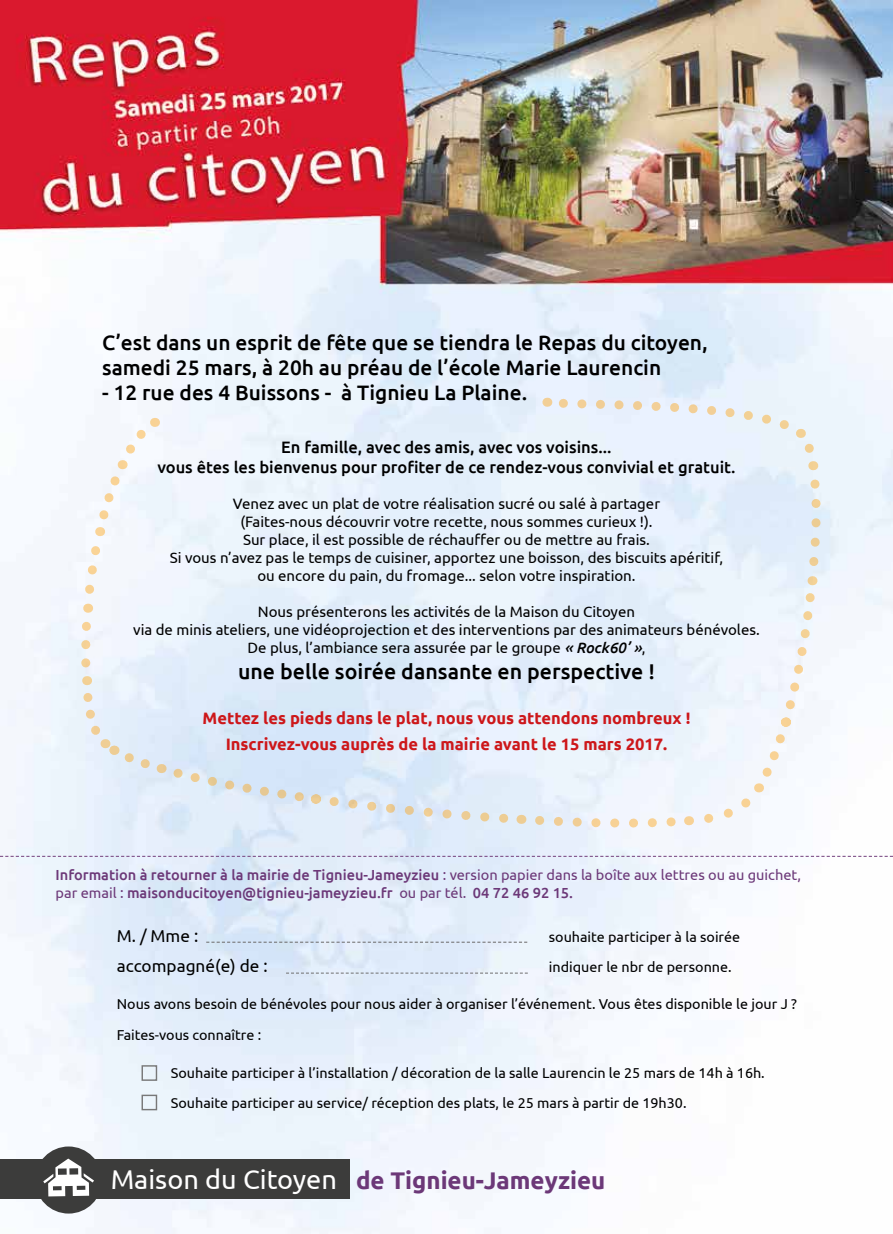
<style>
.page{position:relative;width:893px;height:1234px;background:#fff}
.page>*{position:absolute;margin:0;border:0;box-sizing:border-box;transform-origin:0 0}
.t1{font:700 24.15px "Ubuntu";color:#6c3878}
.t2{font:500 21.3px "Ubuntu";color:#000}
.t3{font:500 20.85px/25px "Ubuntu";color:#000}
.t4{font:17.25px "Ubuntu";color:#000}
.t5{font:500 16.5px/19.8px "Ubuntu";color:#000;text-align:center}
.t6{font:700 16.5px/25.5px "Ubuntu";color:#cd171a;text-align:center}
.t7{font:15px/18px "Ubuntu";color:#000;text-align:center}
.t8{font:500 14.55px/17.4px "Ubuntu";color:#6c3878}
.t9{font:14.4px/30.2px "Ubuntu";color:#000}
.s1{font-weight:500;font-style:italic}
.s2{font-weight:400}
.s3{font-weight:400;font-size:27.15px;color:#fff}
</style>
<div class="page">
<img style="left:0;top:0;width:893px;height:1233px">
<div style="left:0;top:1159px;width:350px;height:39px;background:#3c3c3b"></div>
<div style="left:35px;top:1146px;width:67px;height:67px;background:#3c3c3b;border-radius:50%"></div>
<svg style="left:43px;top:1158px;width:51px;height:38px"></svg>
<svg style="left:80px;top:418px;width:237px;height:389px"></svg>
<svg style="left:324px;top:791px;width:198px;height:37px;background:#dfe7f0"></svg>
<svg style="left:530px;top:396px;width:292px;height:433px"></svg>
<svg style="left:0;top:855px;width:893px;height:1px"></svg>
<svg style="left:206px;top:941px;width:321px;height:1px"></svg>
<svg style="left:286px;top:972px;width:242px;height:1px"></svg>
<div style="left:142px;top:1064px;width:15px;height:16px;border:1px solid #787878"></div>
<div style="left:142px;top:1094px;width:15px;height:16px;border:1px solid #787878"></div>
<h3 class="t3" style="left:102px;top:329px;width:607px">C’est dans un esprit de fête que se tiendra le Repas du citoyen, samedi 25 mars, à 20h au préau de l’école Marie Laurencin</h3>
<h3 class="t3" style="left:102px;top:379px;width:427px">- 12 rue des 4 Buissons - à Tignieu La Plaine.</h3>
<p class="t5" style="left:157px;top:437px;width:580px">En famille, avec des amis, avec vos voisins...<br>vous êtes les bienvenus pour profiter de ce rendez-vous convivial et gratuit.</p>
<p class="t7" style="left:170px;top:494px;width:555px">Venez avec un plat de votre réalisation sucré ou salé à partager<br>(Faites-nous découvrir votre recette, nous sommes curieux !).<br>Sur place, il est possible de réchauffer ou de mettre au frais.<br>Si vous n’avez pas le temps de cuisiner, apportez une boisson, des biscuits apéritif, ou encore du pain, du fromage... selon votre inspiration.</p>
<p class="t7" style="left:133px;top:602px;width:628px">Nous présenterons les activités de la Maison du Citoyen<br>via de minis ateliers, une vidéoprojection et des interventions par des animateurs bénévoles.<br>De plus, l’ambiance sera assurée par le groupe <span class="s1">« Rock60’ »</span>,</p>
<h2 class="t2" style="left:238px;top:658px;width:418px">une belle soirée dansante en perspective !</h2>
<p class="t6" style="left:203px;top:705px;width:489px">Mettez les pieds dans le plat, nous vous attendons nombreux !<br>Inscrivez-vous auprès de la mairie avant le 15 mars 2017.</p>
<p class="t8" style="left:56px;top:865px;width:747px">Information à retourner à la mairie de Tignieu-Jameyzieu <span class="s2">: version papier dans la boîte aux lettres ou au guichet, par email :</span> maisonducitoyen@tignieu-jameyzieu.fr <span class="s2">ou par tél.</span> 04 72 46 92 15.</p>
<p class="t4" style="left:117px;top:925px;width:83px">M. / Mme :</p>
<p class="t9" style="left:549px;top:921px;width:193px">souhaite participer à la soirée</p>
<p class="t4" style="left:117px;top:955px;width:152px">accompagné(e) de :</p>
<p class="t9" style="left:549px;top:951px;width:184px">indiquer le nbr de personne.</p>
<p class="t9" style="left:117px;top:988px;width:682px">Nous avons besoin de bénévoles pour nous aider à organiser l’événement. Vous êtes disponible le jour J ?<br>Faites-vous connaître :</p>
<p class="t9" style="left:171px;top:1056px;width:595px">Souhaite participer à l’installation / décoration de la salle Laurencin le 25 mars de 14h à 16h.<br>Souhaite participer au service/ réception des plats, le 25 mars à partir de 19h30.</p>
<h1 class="t1" style="left:111px;top:1165px;width:496px"><span class="s3">Maison du Citoyen</span> de Tignieu-Jameyzieu</h1>
</div>
